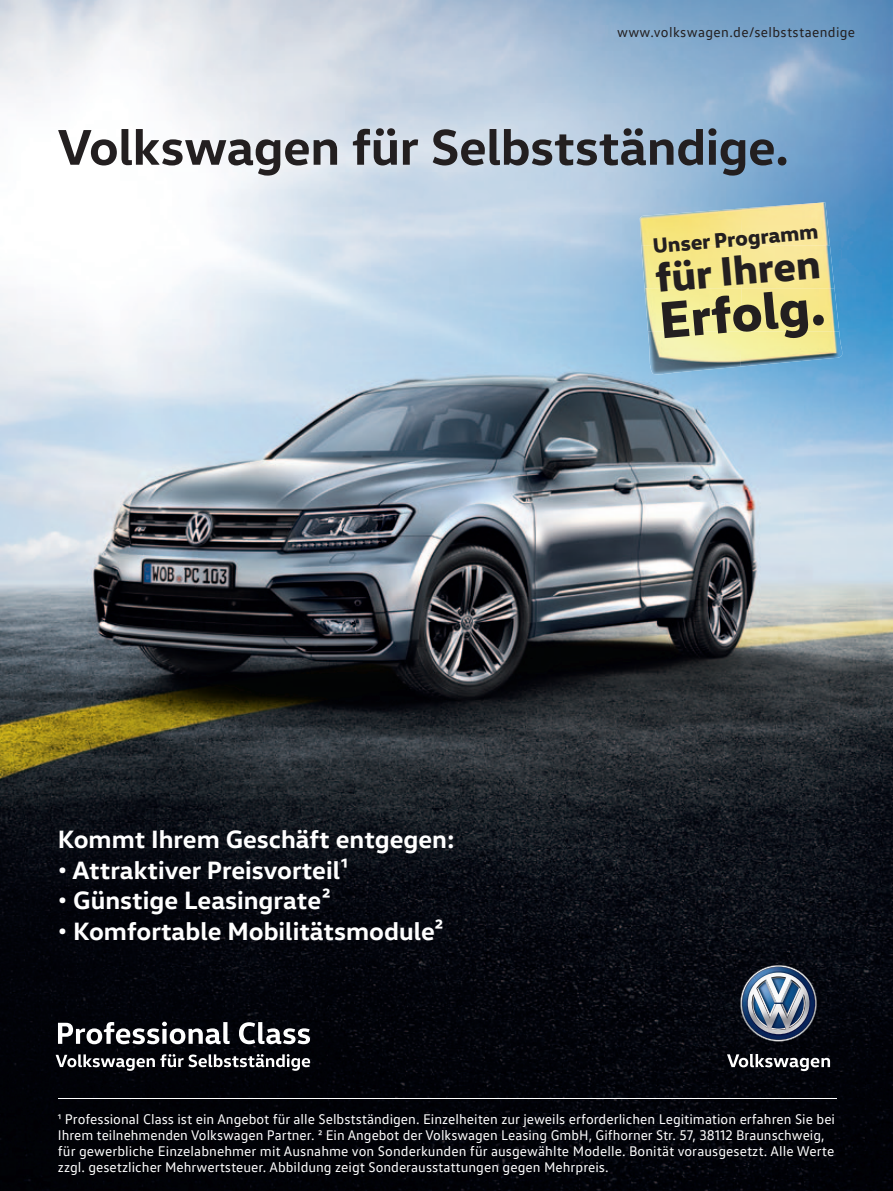
<style>
.page{position:relative;width:893px;height:1191px;background:#fff}
.page>*{position:absolute;margin:0;border:0;box-sizing:border-box;transform-origin:0 0}
.t1{font:800 52.65px "VW Head";color:#231f20}
.t2{font:700 51px "VW Head";letter-spacing:-.005em;color:#231f20}
.t3{font:800 41.55px "VW Head";color:#231f20}
.t4{font:700 25.5px "VW Head";color:#fff}
.t5{font:800 21.3px "VW Head";color:#231f20}
.t6{font:14.25px/15.9px "VW Text";color:#fff}
.t7{font:14.25px "VW Text";letter-spacing:.025em;color:#231f20}
</style>
<div class="page">
<img style="left:0;top:0;width:893px;height:1191px">
<img style="left:739px;top:965px;width:79px;height:76px">
<svg style="left:727px;top:1054px;width:103px;height:17px"></svg>
<hr style="left:58px;top:1098px;width:778px;height:1px;background:#fff">
<svg style="left:56px;top:1054px;width:254px;height:16px"></svg>
<svg style="left:58px;top:1021px;width:252px;height:23px"></svg>
<img style="left:640px;top:208px;width:102px;height:80px">
<img style="left:742px;top:202px;width:88px;height:43px">
<img style="left:741px;top:245px;width:93px;height:43px">
<img style="left:645px;top:288px;width:194px;height:43px">
<img style="left:648px;top:331px;width:93px;height:43px">
<img style="left:741px;top:331px;width:101px;height:35px">
<p class="t7" style="left:617px;top:23px;width:240px">www.volkswagen.de/selbststaendige</p>
<h2 class="t2" style="left:58px;top:114px;width:733px">Volkswagen für Selbstständige.</h2>
<h3 class="t4" style="left:58px;top:822px;width:398px">Kommt Ihrem Geschäft entgegen:</h3>
<h3 class="t4" style="left:58px;top:853px;width:291px">• Attraktiver Preisvorteil1</h3>
<h3 class="t4" style="left:58px;top:884px;width:274px">• Günstige Leasingrate2</h3>
<h3 class="t4" style="left:58px;top:914px;width:387px">• Komfortable Mobilitätsmodule2</h3>
<h3 class="t5" style="left:652px;top:231px;width:168px;rotate:-5deg">Unser Programm</h3>
<h3 class="t3" style="left:653px;top:250px;width:167px;rotate:-5deg">für Ihren</h3>
<h1 class="t1" style="left:656px;top:285px;width:168px;rotate:-5deg">Erfolg.</h1>
<p class="t6" style="left:58px;top:1111px;width:779px">1 Professional Class ist ein Angebot für alle Selbstständigen. Einzelheiten zur jeweils erforderlichen Legitimation erfahren Sie bei Ihrem teilnehmenden Volkswagen Partner. 2 Ein Angebot der Volkswagen Leasing GmbH, Gifhorner Str. 57, 38112 Braunschweig, für gewerbliche Einzelabnehmer mit Ausnahme von Sonderkunden für ausgewählte Modelle. Bonität vorausgesetzt. Alle Werte zzgl. gesetzlicher Mehrwertsteuer. Abbildung zeigt Sonderausstattungen gegen Mehrpreis.</p>
</div>
